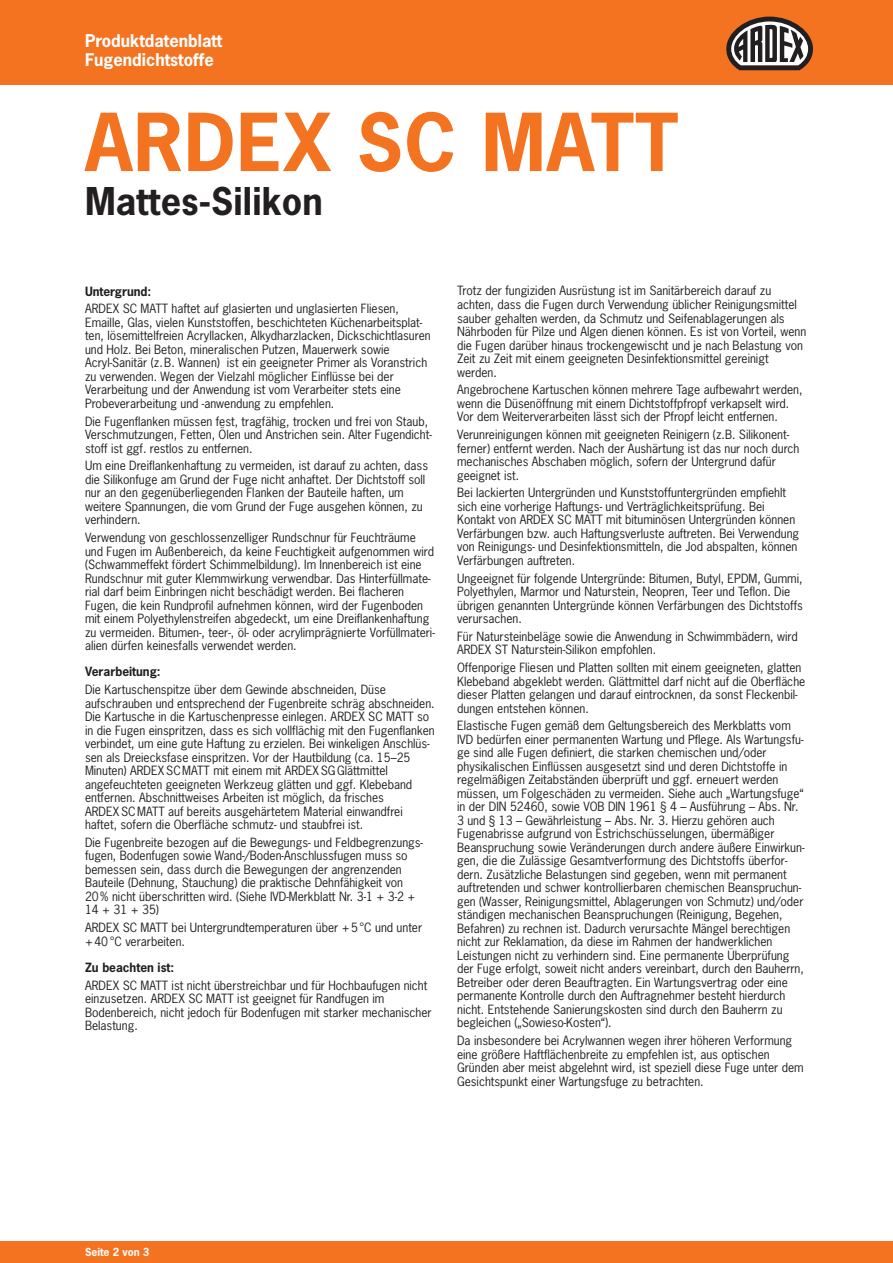
<style>
.page{position:relative;width:893px;height:1263px;background:#fff}
.page>*{position:absolute;margin:0;border:0;box-sizing:border-box;transform-origin:0 0}
.t1{font:700 75px "News Gothic Std";letter-spacing:.015em;color:#f47321}
.t2{font:700 36px "News Gothic Std";letter-spacing:.005em;color:#231f20}
.t3{font:700 16.5px/19.5px "News Gothic Std";color:#fff}
.t4{font:12px/13.5px "News Gothic Std";color:#231f20}
.t5{font:700 12px "News Gothic Std";color:#231f20}
.t6{font:700 10.5px "News Gothic Std";color:#fff}
</style>
<div class="page">
<div style="left:0;top:0;width:893px;height:85px;background:#f47321"></div>
<div style="left:0;top:1242px;width:893px;height:21px;background:#f47321"></div>
<svg style="left:726px;top:17px;width:87px;height:53px"></svg>
<h3 class="t3" style="left:85px;top:31px;width:139px">Produktdatenblatt<br>Fugendichtstoffe</h3>
<h1 class="t1" style="left:85px;top:93px;width:507px">ARDEX SC Matt</h1>
<h2 class="t2" style="left:85px;top:178px;width:239px">Mattes-Silikon</h2>
<p class="t5" style="left:85px;top:283px;width:68px">Untergrund:</p>
<p class="t4" style="left:85px;top:302px;width:347px">ARDEX SC MATT haftet auf glasierten und unglasierten Fliesen, Emaille, Glas, vielen Kunststoffen, beschichteten Küchenarbeitsplat&shy;ten, lösemittelfreien Acryllacken, Alkydharzlacken, Dickschichtlasuren und Holz. Bei Beton, mineralischen Putzen, Mauerwerk sowie Acryl-Sanitär (z.B. Wannen) ist ein geeigneter Primer als Voranstrich zu verwenden. Wegen der Vielzahl möglicher Einflüsse bei der Verarbeitung und der Anwendung ist vom Verarbeiter stets eine Probeverarbeitung und -anwendung zu empfehlen.</p>
<p class="t4" style="left:85px;top:414px;width:348px">Die Fugenflanken müssen fest, tragfähig, trocken und frei von Staub,<br>Verschmutzungen, Fetten, Ölen und Anstrichen sein. Alter Fugendicht&shy;stoff ist ggf. restlos zu entfernen.</p>
<p class="t4" style="left:85px;top:459px;width:345px">Um eine Dreiflankenhaftung zu vermeiden, ist darauf zu achten, dass die Silikonfuge am Grund der Fuge nicht anhaftet. Der Dichtstoff soll nur an den gegenüberliegenden Flanken der Bauteile haften, um weitere Spannungen, die vom Grund der Fuge ausgehen können, zu verhindern.</p>
<p class="t4" style="left:85px;top:531px;width:351px">Verwendung von geschlossenzelliger Rundschnur für Feuchträume und Fugen im Außenbereich, da keine Feuchtigkeit aufgenommen wird (Schwammeffekt fördert Schimmelbildung). Im Innenbereich ist eine Rundschnur mit guter Klemmwirkung verwendbar. Das Hinterfüllmate&shy;rial darf beim Einbringen nicht beschädigt werden. Bei flacheren Fugen, die kein Rundprofil aufnehmen können, wird der Fugenboden mit einem Polyethylenstreifen abgedeckt, um eine Dreiflankenhaftung zu vermeiden. Bitumen-, teer-, öl- oder acrylimprägnierte Vorfüllmateri&shy;alien dürfen keinesfalls verwendet werden.</p>
<p class="t5" style="left:85px;top:664px;width:77px">Verarbeitung:</p>
<p class="t4" style="left:85px;top:683px;width:351px">Die Kartuschenspitze über dem Gewinde abschneiden, Düse aufschrauben und entsprechend der Fugenbreite schräg abschneiden.<br>Die Kartusche in die Kartuschenpresse einlegen. ARDEX SC MATT so in die Fugen einspritzen, dass es sich vollflächig mit den Fugenflanken verbindet, um eine gute Haftung zu erzielen. Bei winkeligen Anschlüs&shy;sen als Dreiecksfase einspritzen. Vor der Hautbildung (ca. 15–25<br>Minuten) ARDEX SCMATT mit einem mit ARDEX SGGlättmittel angefeuchteten geeigneten Werkzeug glätten und ggf. Klebeband entfernen. Abschnittweises Arbeiten ist möglich, da frisches<br>ARDEX SCMATT auf bereits ausgehärtetem Material einwandfrei haftet, sofern die Oberfläche schmutz- und staubfrei ist.</p>
<p class="t4" style="left:85px;top:835px;width:340px">Die Fugenbreite bezogen auf die Bewegungs- und Feldbegrenzungs&shy;fugen, Bodenfugen sowie Wand-/Boden-Anschlussfugen muss so bemessen sein, dass durch die Bewegungen der angrenzenden Bauteile (Dehnung, Stauchung) die praktische Dehnfähigkeit von 20% nicht überschritten wird. (Siehe IVD-Merkblatt Nr. 3-1 + 3-2 + 14 + 31 + 35)</p>
<p class="t4" style="left:85px;top:921px;width:339px">ARDEX SC MATT bei Untergrundtemperaturen über +5°C und unter +40°C verarbeiten.</p>
<p class="t5" style="left:85px;top:959px;width:91px">Zu beachten ist:</p>
<p class="t4" style="left:85px;top:978px;width:348px">ARDEX SC MATT ist nicht überstreichbar und für Hochbaufugen nicht einzusetzen. ARDEX SC MATT ist geeignet für Randfugen im Bodenbereich, nicht jedoch für Bodenfugen mit starker mechanischer Belastung.</p>
<p class="t4" style="left:457px;top:284px;width:351px">Trotz der fungiziden Ausrüstung ist im Sanitärbereich darauf zu achten, dass die Fugen durch Verwendung üblicher Reinigungsmittel sauber gehalten werden, da Schmutz und Seifenablagerungen als Nährboden für Pilze und Algen dienen können. Es ist von Vorteil, wenn die Fugen darüber hinaus trockengewischt und je nach Belastung von Zeit zu Zeit mit einem geeigneten Desinfektionsmittel gereinigt werden.</p>
<p class="t4" style="left:457px;top:383px;width:347px">Angebrochene Kartuschen können mehrere Tage aufbewahrt werden, wenn die Düsenöffnung mit einem Dichtstoffpfropf verkapselt wird.<br>Vor dem Weiterverarbeiten lässt sich der Pfropf leicht entfernen.</p>
<p class="t4" style="left:457px;top:428px;width:344px">Verunreinigungen können mit geeigneten Reinigern (z.B. Silikonent&shy;ferner) entfernt werden. Nach der Aushärtung ist das nur noch durch mechanisches Abschaben möglich, sofern der Untergrund dafür geeignet ist.</p>
<p class="t4" style="left:457px;top:486px;width:344px">Bei lackierten Untergründen und Kunststoffuntergründen empfiehlt sich eine vorherige Haftungs- und Verträglichkeitsprüfung. Bei Kontakt von ARDEX SC MATT mit bituminösen Untergründen können Verfärbungen bzw. auch Haftungsverluste auftreten. Bei Verwendung von Reinigungs- und Desinfektionsmitteln, die Jod abspalten, können Verfärbungen auftreten.</p>
<p class="t4" style="left:457px;top:571px;width:347px">Ungeeignet für folgende Untergründe: Bitumen, Butyl, EPDM, Gummi, Polyethylen, Marmor und Naturstein, Neopren, Teer und Teflon. Die übrigen genannten Untergründe können Verfärbungen des Dichtstoffs verursachen.</p>
<p class="t4" style="left:457px;top:629px;width:342px">Für Natursteinbeläge sowie die Anwendung in Schwimmbädern, wird<br>ARDEX ST Naturstein-Silikon empfohlen.</p>
<p class="t4" style="left:457px;top:661px;width:350px">Offenporige Fliesen und Platten sollten mit einem geeigneten, glatten Klebeband abgeklebt werden. Glättmittel darf nicht auf die Oberfläche dieser Platten gelangen und darauf eintrocknen, da sonst Fleckenbil&shy;dungen entstehen können.</p>
<p class="t4" style="left:457px;top:719px;width:349px">Elastische Fugen gemäß dem Geltungsbereich des Merkblatts vom IVD bedürfen einer permanenten Wartung und Pflege. Als Wartungsfu&shy;ge sind alle Fugen definiert, die starken chemischen und/oder physikalischen Einflüssen ausgesetzt sind und deren Dichtstoffe in regelmäßigen Zeitabständen überprüft und ggf. erneuert werden müssen, um Folgeschäden zu vermeiden. Siehe auch „Wartungsfuge“ in der DIN 52460, sowie VOB DIN 1961 § 4 – Ausführung – Abs. Nr.<br>3 und § 13 – Gewährleistung – Abs. Nr. 3. Hierzu gehören auch Fugenabrisse aufgrund von Estrichschüsselungen, übermäßiger Beanspruchung sowie Veränderungen durch andere äußere Einwirkun&shy;gen, die die Zulässige Gesamtverformung des Dichtstoffs überfor&shy;dern. Zusätzliche Belastungen sind gegeben, wenn mit permanent auftretenden und schwer kontrollierbaren chemischen Beanspruchun&shy;gen (Wasser, Reinigungsmittel, Ablagerungen von Schmutz) und/oder ständigen mechanischen Beanspruchungen (Reinigung, Begehen, Befahren) zu rechnen ist. Dadurch verursachte Mängel berechtigen nicht zur Reklamation, da diese im Rahmen der handwerklichen Leistungen nicht zu verhindern sind. Eine permanente Überprüfung der Fuge erfolgt, soweit nicht anders vereinbart, durch den Bauherrn, Betreiber oder deren Beauftragten. Ein Wartungsvertrag oder eine permanente Kontrolle durch den Auftragnehmer besteht hierdurch nicht. Entstehende Sanierungskosten sind durch den Bauherrn zu begleichen („Sowieso-Kosten“).</p>
<p class="t4" style="left:457px;top:1034px;width:348px">Da insbesondere bei Acrylwannen wegen ihrer höheren Verformung eine größere Haftflächenbreite zu empfehlen ist, aus optischen Gründen aber meist abgelehnt wird, ist speziell diese Fuge unter dem Gesichtspunkt einer Wartungsfuge zu betrachten.</p>
<p class="t6" style="left:85px;top:1245px;width:66px">Seite 2 von 3</p>
</div>
